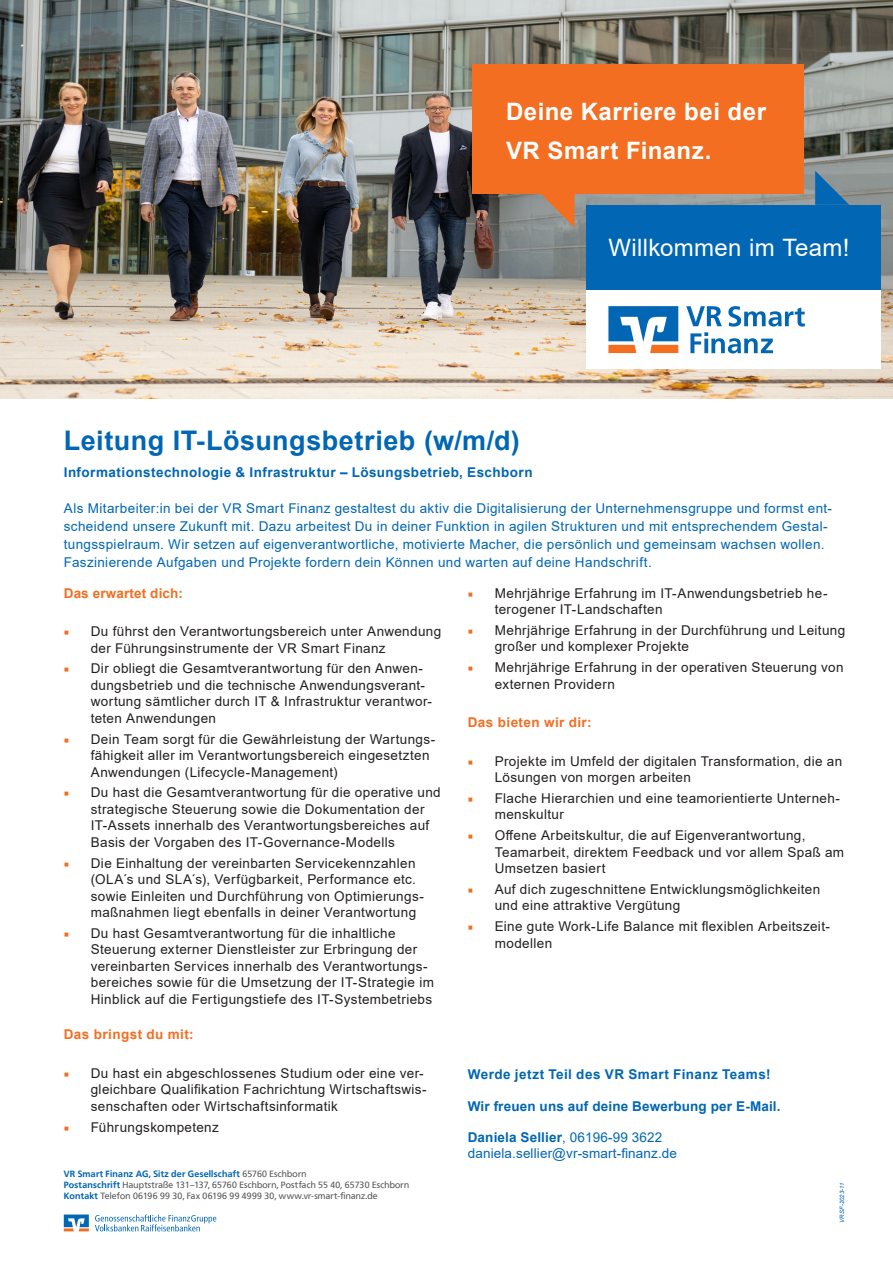
<style>
.page{position:relative;width:893px;height:1263px;background:#fff}
.page>*{position:absolute;margin:0;border:0;box-sizing:border-box;transform-origin:0 0}
.Überschrift___Zeile{font:700 27px "Arial";letter-spacing:.02em;color:#0166b3}
.t1{font:700 24px/39px "Arial";letter-spacing:.02em;color:#fff}
.t2{font:24px "Arial";letter-spacing:.01em;color:#fff}
.t3{font:13.5px/16.5px "Arial";letter-spacing:.025em;color:#231f20}
.Überschrift___Zeile-2{font:13.5px/18px "Arial";letter-spacing:.025em;color:#0166b3}
.Überschrift___Zeile-3{font:700 13.5px "Arial";letter-spacing:.01em;color:#0166b3}
.Überschrift___Zeile-4{font:700 13.5px "Arial";letter-spacing:.03em;color:#0166b3}
.Unter-Überschrift{font:700 13.5px "Arial";letter-spacing:.035em;color:#0166b3}
.Text{font:700 13.5px "Arial";letter-spacing:.03em;color:#f36e21}
.Text-2{font:700 13.5px "Arial";letter-spacing:.01em;color:#f36e21}
.Impressum{font:9px "Frutiger VR";letter-spacing:.025em;color:#57585a}
.Impressum-2{font:700 9px "Frutiger VR";letter-spacing:.025em;color:#0166b3}
.t4{font:italic 6px "Arial";letter-spacing:.005em;color:#0166b3}
.s1{font-family:"Minion Pro";color:#f36e21}
.s2{font-weight:400;color:#57585a}
.s3{font-weight:700;color:#0166b3}
.s4{font-weight:400}
</style>
<div class="page">
<svg style="left:95px;top:1214px;width:121px;height:17px"></svg>
<svg style="left:64px;top:1214px;width:25px;height:17px"></svg>
<img style="left:0;top:0;width:893px;height:398px">
<div style="left:472px;top:64px;width:332px;height:129px;background:#f36e21"></div>
<svg style="left:540px;top:193px;width:34px;height:34px"></svg>
<svg style="left:815px;top:171px;width:34px;height:34px"></svg>
<div style="left:586px;top:205px;width:294px;height:85px;background:#0166b3"></div>
<div style="left:586px;top:290px;width:294px;height:79px;background:#fff"></div>
<svg style="left:608px;top:306px;width:197px;height:48px"></svg>
<p class="t1" style="left:506px;top:93px;width:262px">Deine Karriere bei der<br>VR Smart Finanz.</p>
<p class="t2" style="left:608px;top:231px;width:242px">Willkommen im Team!</p>
<p class="Überschrift___Zeile" style="left:64px;top:421px;width:458px">Leitung IT-Lösungsbetrieb (w/m/d)</p>
<p class="Überschrift___Zeile-4" style="left:64px;top:463px;width:470px">Informationstechnologie &amp; Infrastruktur – Lösungsbetrieb, Eschborn</p>
<p class="Überschrift___Zeile-2" style="left:64px;top:499px;width:770px">Als Mitarbeiter:in bei der VR Smart Finanz gestaltest du aktiv die Digitalisierung der Unternehmensgruppe und formst ent&shy;scheidend unsere Zukunft mit. Dazu arbeitest Du in deiner Funktion in agilen Strukturen und mit entsprechendem Gestal&shy;tungsspielraum. Wir setzen auf eigenverantwortliche, motivierte Macher, die persönlich und gemeinsam wachsen wollen.<br>Faszinierende Aufgaben und Projekte fordern dein Können und warten auf deine Handschrift.</p>
<p class="Text-2" style="left:64px;top:583px;width:121px">Das erwartet dich:</p>
<p class="t3" style="left:91px;top:623px;width:352px;text-indent:-27px"><span class="s1">■</span> Du führst den Verantwortungsbereich unter Anwendung der Führungsinstrumente der VR Smart Finanz</p>
<p class="t3" style="left:91px;top:660px;width:343px;text-indent:-27px"><span class="s1">■</span> Dir obliegt die Gesamtverantwortung für den Anwen&shy;dungsbetrieb und die technische Anwendungsverant&shy;wortung sämtlicher durch IT &amp; Infrastruktur verantwor&shy;teten Anwendungen</p>
<p class="t3" style="left:91px;top:730px;width:346px;text-indent:-27px"><span class="s1">■</span> Dein Team sorgt für die Gewährleistung der Wartungs&shy;fähigkeit aller im Verantwortungsbereich eingesetzten<br>Anwendungen (Lifecycle-Management)</p>
<p class="t3" style="left:91px;top:784px;width:351px;text-indent:-27px"><span class="s1">■</span> Du hast die Gesamtverantwortung für die operative und strategische Steuerung sowie die Dokumentation der IT-Assets innerhalb des Verantwortungsbereiches auf Basis der Vorgaben des IT-Governance-Modells</p>
<p class="t3" style="left:91px;top:854px;width:335px;text-indent:-27px"><span class="s1">■</span> Die Einhaltung der vereinbarten Servicekennzahlen (OLA´s und SLA´s), Verfügbarkeit, Performance etc. sowie Einleiten und Durchführung von Optimierungs&shy;maßnahmen liegt ebenfalls in deiner Verantwortung</p>
<p class="t3" style="left:91px;top:925px;width:345px;text-indent:-27px"><span class="s1">■</span> Du hast Gesamtverantwortung für die inhaltliche Steuerung externer Dienstleister zur Erbringung der vereinbarten Services innerhalb des Verantwortungs&shy;bereiches sowie für die Umsetzung der IT-Strategie im Hinblick auf die Fertigungstiefe des IT-Systembetriebs</p>
<p class="Text" style="left:64px;top:1025px;width:131px">Das bringst du mit:</p>
<p class="t3" style="left:91px;top:1065px;width:337px;text-indent:-27px"><span class="s1">■</span> Du hast ein abgeschlossenes Studium oder eine ver&shy;gleichbare Qualifikation Fachrichtung Wirtschaftswis&shy;senschaften oder Wirtschaftsinformatik</p>
<p class="t3" style="left:64px;top:1118px;width:157px"><span class="s1">■</span> Führungskompetenz</p>
<p class="Impressum-2" style="left:64px;top:1168px;width:244px">VR Smart Finanz AG, Sitz der Gesellschaft <span class="s2">65760 Eschborn</span></p>
<p class="Impressum" style="left:64px;top:1179px;width:347px"><span class="s3">Postanschrift</span> Hauptstraße 131–137, 65760 Eschborn, Postfach 55 40, 65730 Eschborn</p>
<p class="Impressum" style="left:64px;top:1190px;width:315px"><span class="s3">Kontakt</span> Telefon 06196 99 30, Fax 06196 99 4999 30, www.vr-smart-finanz.de</p>
<p class="t3" style="left:495px;top:584px;width:334px;text-indent:-27px"><span class="s1">■</span> Mehrjährige Erfahrung im IT-Anwendungsbetrieb he&shy;terogener IT-Landschaften</p>
<p class="t3" style="left:495px;top:622px;width:352px;text-indent:-27px"><span class="s1">■</span> Mehrjährige Erfahrung in der Durchführung und Leitung großer und komplexer Projekte</p>
<p class="t3" style="left:495px;top:659px;width:350px;text-indent:-27px"><span class="s1">■</span> Mehrjährige Erfahrung in der operativen Steuerung von externen Providern</p>
<p class="Text" style="left:468px;top:713px;width:125px">Das bieten wir dir:</p>
<p class="t3" style="left:495px;top:752px;width:349px;text-indent:-27px"><span class="s1">■</span> Projekte im Umfeld der digitalen Transformation, die an<br>Lösungen von morgen arbeiten</p>
<p class="t3" style="left:495px;top:790px;width:347px;text-indent:-27px"><span class="s1">■</span> Flache Hierarchien und eine teamorientierte Unterneh&shy;menskultur</p>
<p class="t3" style="left:495px;top:827px;width:351px;text-indent:-27px"><span class="s1">■</span> Offene Arbeitskultur, die auf Eigenverantwortung,<br>Teamarbeit, direktem Feedback und vor allem Spaß am<br>Umsetzen basiert</p>
<p class="t3" style="left:495px;top:881px;width:327px;text-indent:-27px"><span class="s1">■</span> Auf dich zugeschnittene Entwicklungsmöglichkeiten und eine attraktive Vergütung</p>
<p class="t3" style="left:495px;top:918px;width:337px;text-indent:-27px"><span class="s1">■</span> Eine gute Work-Life Balance mit flexiblen Arbeitszeit&shy;modellen</p>
<p class="Unter-Überschrift" style="left:468px;top:1065px;width:304px">Werde jetzt Teil des VR Smart Finanz Teams!</p>
<p class="Überschrift___Zeile-3" style="left:468px;top:1097px;width:314px">Wir freuen uns auf deine Bewerbung per E-Mail.</p>
<p class="Überschrift___Zeile-3" style="left:468px;top:1128px;width:196px">Daniela Sellier<span class="s4">, 06196-99 3622</span></p>
<p class="Überschrift___Zeile-2" style="left:468px;top:1144px;width:211px">daniela.sellier@vr-smart-finanz.de</p>
<p class="t4" style="left:838px;top:1222px;width:42px;rotate:-90deg">VRSF-2023-11</p>
</div>
